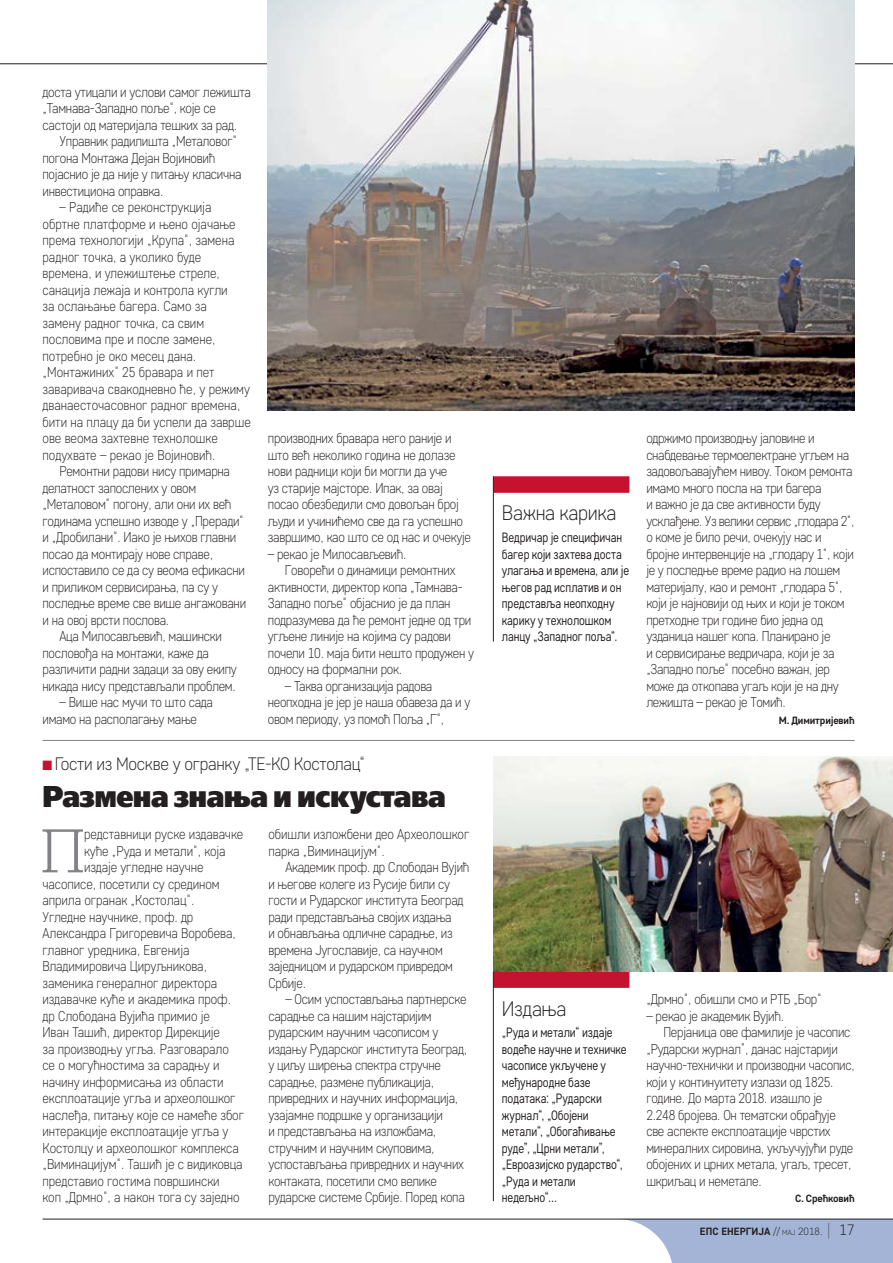
<style>
.page{position:relative;width:893px;height:1263px;background:#fff}
.page>*{position:absolute;margin:0;border:0;box-sizing:border-box;transform-origin:0 0}
.t1{font:300 61.35px "Stag LC";color:#808285}
.t2{font:30px "Free Set Extra Bold C";letter-spacing:-.02em;color:#231f20;scale:.9 1}
.t3{font:300 21px "Core Sans D25";letter-spacing:-.01em;color:#231f20;scale:.95 1}
.t4{font:300 18px "Core Sans D25";letter-spacing:-.015em;color:#231f20;scale:.95 1}
.t5{font:300 14.25px/16.5px "Core Sans D25";letter-spacing:-.02em;color:#231f20;scale:.9 1}
.t6{font:300 14.25px/16.5px "Core Sans D25";color:#231f20;scale:.9 1}
.t7{font:13.5px/16.5px "Core Sans D35";letter-spacing:-.01em;color:#231f20;scale:.85 1}
.t8{font:700 10.5px "Core Sans D55";letter-spacing:-.015em;color:#231f20}
.s1{color:#c4122f}
.s2{font-family:"Core Sans D25";font-weight:300}
.s3{font-family:"Core Sans D25";font-weight:300;font-size:7.35px}
.s4{font-family:"Core Sans D15";font-weight:100;font-size:18px}
.s5{font-family:"Core Sans D25";font-weight:300;font-size:15px}
</style>
<div class="page">
<svg style="left:628px;top:1220px;width:265px;height:43px;background:#aebcda"></svg>
<hr style="left:43px;top:1219px;width:850px;height:1px;background:#231f20">
<hr style="left:0;top:64px;width:893px;height:1px;background:#231f20">
<div style="left:493px;top:971px;width:136px;height:17px;background:#c4122f"></div>
<hr style="left:493px;top:971px;width:1px;height:230px;background:#231f20">
<div style="left:493px;top:476px;width:136px;height:17px;background:#c4122f"></div>
<hr style="left:493px;top:476px;width:1px;height:166px;background:#231f20">
<img style="left:493px;top:757px;width:400px;height:214px">
<img style="left:268px;top:0;width:587px;height:410px">
<hr style="left:43px;top:740px;width:812px;height:1px;background:#808285">
<p class="t5" style="left:43px;top:83px;width:233px">доста утицали и услови самог лежишта</p>
<p class="t5" style="left:43px;top:100px;width:194px">„Тамнава-Западно поље“, које се</p>
<p class="t5" style="left:43px;top:116px;width:218px">састоји од материјала тешких за рад.</p>
<p class="t5" style="left:60px;top:133px;width:199px">Управник радилишта „Металовог“</p>
<p class="t5" style="left:43px;top:149px;width:193px">погона Монтажа Дејан Војиновић</p>
<p class="t5" style="left:43px;top:166px;width:223px">појаснио је да није у питању класична</p>
<p class="t5" style="left:43px;top:182px;width:136px">инвестициона оправка.</p>
<p class="t6" style="left:43px;top:199px;width:233px;text-indent:17px">– Радиће се реконструкција обртне платформе и њено ојачање према технологији „Крупа“, замена радног точка, а уколико буде времена, и улежиштење стреле, санација лежаја и контрола кугли<br>за ослањање багера. Само за<br>замену радног точка, са свим пословима пре и после замене, потребно је око месец дана. „Монтажиних“ 25 бравара и пет заваривача свакодневно ће, у режиму дванаесточасовног радног времена, бити на плацу да би успели да заврше ове веома захтевне технолошке подухвате – рекао је Војиновић.</p>
<p class="t5" style="left:60px;top:463px;width:191px">Ремонтни радови нису примарна</p>
<p class="t5" style="left:43px;top:479px;width:172px">делатност запослених у овом</p>
<p class="t5" style="left:43px;top:496px;width:212px">„Металовом“ погону, али они их већ</p>
<p class="t5" style="left:43px;top:512px;width:225px">годинама успешно изводе у „Преради“</p>
<p class="t5" style="left:43px;top:529px;width:217px">и „Дробилани“. Иако је њихов главни</p>
<p class="t5" style="left:43px;top:545px;width:191px">посао да монтирају нове справе,</p>
<p class="t5" style="left:43px;top:562px;width:226px">испоставило се да су веома ефикасни</p>
<p class="t5" style="left:43px;top:578px;width:197px">и приликом сервисирања, па су у</p>
<p class="t5" style="left:43px;top:595px;width:228px">последње време све више ангажовани</p>
<p class="t5" style="left:43px;top:611px;width:142px">и на овој врсти послова.</p>
<p class="t5" style="left:60px;top:628px;width:182px">Аца Милосављевић, машински</p>
<p class="t5" style="left:43px;top:644px;width:186px">пословођа на монтажи, каже да</p>
<p class="t5" style="left:43px;top:661px;width:217px">различити радни задаци за ову екипу</p>
<p class="t5" style="left:43px;top:677px;width:216px">никада нису представљали проблем.</p>
<p class="t5" style="left:43px;top:694px;width:191px;text-indent:17px">– Више нас мучи то што сада имамо на располагању мање</p>
<p class="t5" style="left:268px;top:430px;width:227px">производних бравара него раније и што већ неколико година не долазе нови радници који би могли да уче<br>уз старије мајсторе. Ипак, за овај посао обезбедили смо довољан број људи и учинићемо све да га успешно завршимо, као што се од нас и очекује</p>
<p class="t5" style="left:268px;top:545px;width:155px">– рекао је Милосављевић.</p>
<p class="t5" style="left:285px;top:562px;width:191px">Говорећи о динамици ремонтних</p>
<p class="t5" style="left:268px;top:578px;width:218px">активности, директор копа „Тамнава-</p>
<p class="t5" style="left:268px;top:595px;width:205px">Западно поље“ објаснио је да план</p>
<p class="t5" style="left:268px;top:611px;width:228px">подразумева да ће ремонт једне од три</p>
<p class="t5" style="left:268px;top:628px;width:205px">угљене линије на којима су радови</p>
<p class="t5" style="left:268px;top:644px;width:231px">почели 10. маја бити нешто продужен у</p>
<p class="t5" style="left:268px;top:661px;width:151px">односу на формални рок.</p>
<p class="t5" style="left:268px;top:677px;width:226px;text-indent:17px">– Таква организација радова неопходна је јер је наша обавеза да и у овом периоду, уз помоћ Поља „Г“,</p>
<h3 class="t3" style="left:502px;top:500px;width:122px">Важна карика</h3>
<p class="t7" style="left:502px;top:529px;width:151px">Ведричар је специфичан багер који захтева доста улагања и времена, али је његов рад исплатив и он представља неопходну карику у технолошком ланцу „Западног поља“.</p>
<p class="t5" style="left:646px;top:430px;width:233px">одржимо производњу јаловине и снабдевање термоелектране угљем на задовољавајућем нивоу. Током ремонта имамо много посла на три багера<br>и важно је да све активности буду усклађене. Уз велики сервис „глодара 2“, о коме је било речи, очекују нас и бројне интервенције на „глодару 1“, који је у последње време радио на лошем материјалу, као и ремонт „глодара 5“, који је најновији од њих и који је током претходне три године био једна од узданица нашег копа. Планирано је<br>и сервисирање ведричара, који је за „Западно поље“ посебно важан, јер може да откопава угаљ који је на дну лежишта – рекао је Томић.</p>
<p class="t8" style="left:779px;top:713px;width:77px">М. Димитријевић</p>
<p class="t4" style="left:43px;top:752px;width:341px"><span class="s1">■</span> Гости из Москве у огранку „ТЕ-КО Костолац“</p>
<h2 class="t2" style="left:43px;top:780px;width:449px">Размена знања и искустава</h2>
<h1 class="t1" style="left:41px;top:806px;width:45px">П</h1>
<p class="t5" style="left:84px;top:826px;width:178px">редставници руске издавачке</p>
<p class="t5" style="left:268px;top:826px;width:225px">обишли изложбени део Археолошког парка „Виминацијум“.</p>
<p class="t5" style="left:268px;top:859px;width:225px;text-indent:17px">Aкадемик проф. др Слободан Вујић и његове колеге из Русије били су гости и Рударског института Београд ради представљања својих издања<br>и обнављања одличне сарадње, из времена Југославије, са научном заједницом и рударском привредом<br>Србије.</p>
<p class="t5" style="left:268px;top:991px;width:222px;text-indent:17px">– Осим успостављања партнерске сарадње са нашим најстаријим рударским научним часописом у издању Рударског института Београд, у циљу ширења спектра стручне сарадње, размене публикација, привредних и научних информација, узајамне подршке у организацији<br>и представљања на изложбама, стручним и научним скуповима, успостављања привредних и научних контаката, посетили смо велике рударске системе Србије. Поред копа</p>
<p class="t5" style="left:646px;top:991px;width:196px">„Дрмно“, обишли смо и РТБ „Бор“</p>
<p class="t5" style="left:84px;top:842px;width:159px">куће „Руда и метали“, која</p>
<p class="t5" style="left:84px;top:859px;width:134px">издаје угледне научне</p>
<p class="t5" style="left:43px;top:875px;width:198px">часописе, посетили су средином</p>
<p class="t5" style="left:43px;top:892px;width:170px">априла огранак „Костолац“.</p>
<p class="t5" style="left:43px;top:908px;width:169px">Угледне научнике, проф. др</p>
<p class="t5" style="left:43px;top:925px;width:216px">Александра Григоревича Воробева,</p>
<p class="t5" style="left:43px;top:941px;width:165px">главног уредника, Евгенија</p>
<p class="t5" style="left:43px;top:958px;width:184px">Владимировича Цируљникова,</p>
<p class="t5" style="left:43px;top:974px;width:196px">заменика генералног директора</p>
<p class="t5" style="left:43px;top:991px;width:211px">издавачке куће и академика проф.</p>
<p class="t5" style="left:43px;top:1007px;width:187px">др Слободанa Вујића примио је</p>
<p class="t5" style="left:43px;top:1024px;width:199px">Иван Ташић, директор Дирекције</p>
<p class="t5" style="left:43px;top:1040px;width:209px">за производњу угља. Разговарало</p>
<p class="t5" style="left:43px;top:1057px;width:198px">се о могућностима за сарадњу и</p>
<p class="t5" style="left:43px;top:1073px;width:203px">начину информисања из области</p>
<p class="t5" style="left:43px;top:1090px;width:216px">експлоатације угља и археолошког</p>
<p class="t5" style="left:43px;top:1106px;width:225px">наслеђа, питању које се намеће због</p>
<p class="t5" style="left:43px;top:1123px;width:208px">интеракције експлоатације угља у</p>
<p class="t5" style="left:43px;top:1139px;width:220px">Костолцу и археолошког комплекса</p>
<p class="t5" style="left:43px;top:1156px;width:224px">„Виминацијум“. Ташић је с видиковца</p>
<p class="t5" style="left:43px;top:1172px;width:198px">представио гостима површински</p>
<p class="t5" style="left:43px;top:1189px;width:220px">коп „Дрмно“, а након тога су заједно</p>
<h3 class="t3" style="left:502px;top:995px;width:70px">Издања</h3>
<p class="t7" style="left:502px;top:1024px;width:148px">„Руда и метали“ издаје водеће научне и техничке часописе укључене у међународне базе података: „Рударски журнал“, „Обојени метали“, „Обогаћивање руде”, „Црни метали”, „Евроазијско рударство“, „Руда и метали недељно“…</p>
<p class="t5" style="left:646px;top:1007px;width:155px">– рекао је академик Вујић.</p>
<p class="t5" style="left:663px;top:1024px;width:209px">Перјаница ове фамилије је часопис</p>
<p class="t5" style="left:646px;top:1040px;width:214px">„Рударски журнал”, данас најстарији</p>
<p class="t5" style="left:646px;top:1057px;width:233px">научно-технички и производни часопис,</p>
<p class="t5" style="left:646px;top:1073px;width:210px">који у континуитету излази од 1825.</p>
<p class="t5" style="left:646px;top:1090px;width:197px">године. До марта 2018. изашло је</p>
<p class="t5" style="left:646px;top:1106px;width:212px">2.248 бројева. Он тематски обрађује</p>
<p class="t5" style="left:646px;top:1123px;width:206px">све аспекте експлоатације чврстих</p>
<p class="t5" style="left:646px;top:1139px;width:231px">минералних сировина, укључујући руде</p>
<p class="t5" style="left:646px;top:1156px;width:230px">обојених и црних метала, угаљ, тресет,</p>
<p class="t5" style="left:646px;top:1172px;width:130px">шкриљац и неметале.</p>
<p class="t8" style="left:795px;top:1192px;width:61px">С. Срећковић</p>
<p class="t8" style="left:700px;top:1225px;width:156px">ЕПС ЕНЕРГИЈА <span class="s2">//</span> <span class="s3">мај</span> <span class="s2">2018.</span> <span class="s4">|</span> <span class="s5">17</span></p>
</div>
